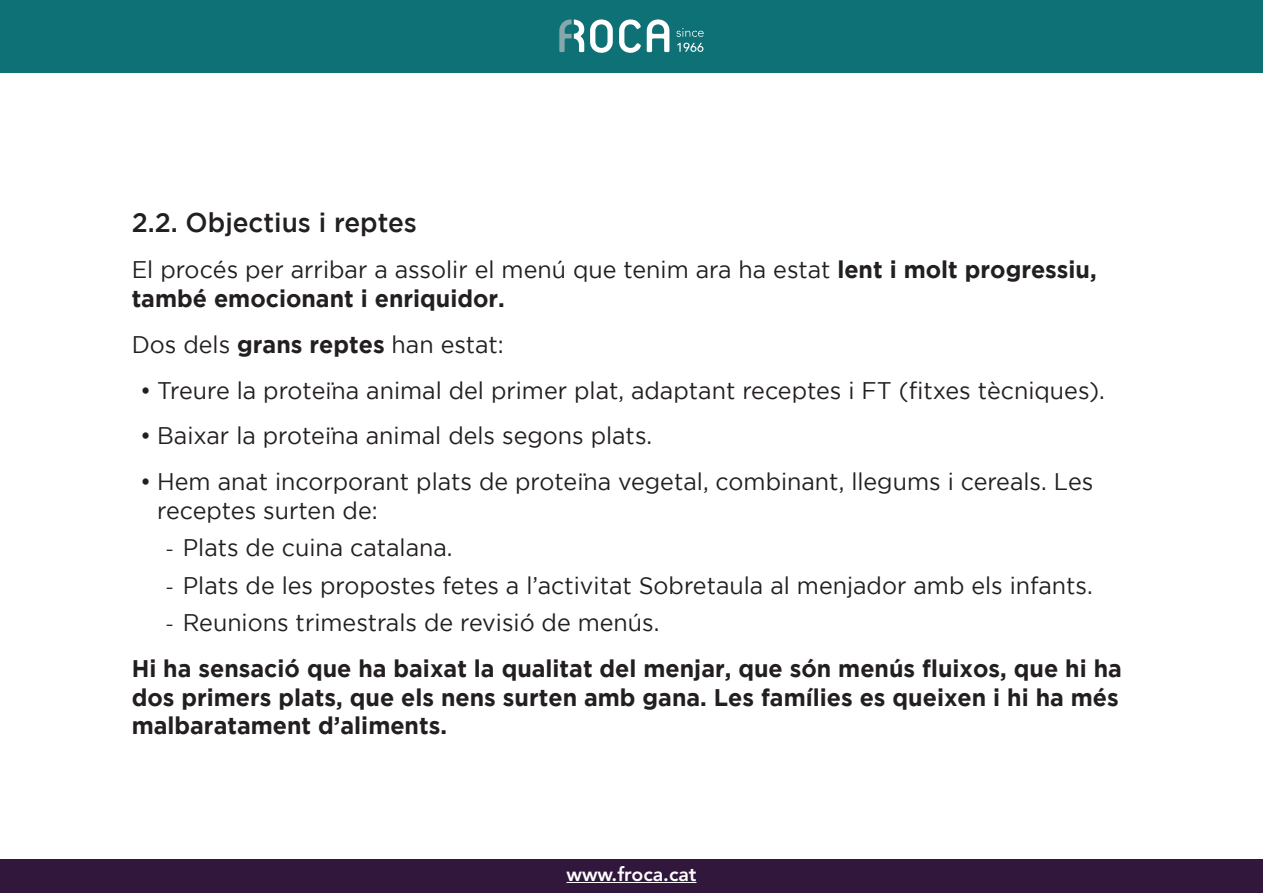
<style>
.page{position:relative;width:1263px;height:893px;background:#fff}
.page>*{position:absolute;margin:0;border:0;box-sizing:border-box;transform-origin:0 0}
.t1{font:500 27px "Gotham";color:#231f20}
.t2{font:24px/28.8px "Gotham";color:#231f20}
.t3{font:700 24px/28.8px "Gotham";color:#231f20}
.t4{font:800 19.5px "Avenir LT Std";color:#fff}
.s1{font-weight:700}
.s2{font-family:"Avenir LT Std";font-weight:300}
</style>
<div class="page">
<div style="left:0;top:0;width:1263px;height:72px;background:#0d7176"></div>
<svg style="left:559px;top:19px;width:25px;height:33px"></svg>
<svg style="left:590px;top:19px;width:23px;height:34px"></svg>
<svg style="left:619px;top:19px;width:22px;height:34px"></svg>
<svg style="left:647px;top:19px;width:22px;height:33px"></svg>
<svg style="left:676px;top:28px;width:28px;height:9px"></svg>
<svg style="left:677px;top:43px;width:26px;height:9px"></svg>
<div style="left:0;top:859px;width:1263px;height:34px;background:#32173c"></div>
<hr style="left:566px;top:882px;width:130px;height:1px;background:#fff">
<p class="t1" style="left:132px;top:207px;width:287px">2.2. Objectius i reptes</p>
<p class="t2" style="left:132px;top:255px;width:966px">El procés per arribar a assolir el menú que tenim ara ha estat <span class="s1">lent i molt progressiu, també emocionant i enriquidor.</span></p>
<p class="t2" style="left:132px;top:329px;width:374px">Dos dels <span class="s1">grans reptes</span> han estat:</p>
<p class="t2" style="left:140px;top:375px;width:966px">• Treure la proteïna animal del primer plat, adaptant receptes i FT (fitxes tècniques).</p>
<p class="t2" style="left:140px;top:421px;width:514px">• Baixar la proteïna animal dels segons plats.</p>
<p class="t2" style="left:157px;top:467px;width:938px;text-indent:-17px">• Hem anat incorporant plats de proteïna vegetal, combinant, llegums i cereals. Les receptes surten de:</p>
<p class="t2" style="left:166px;top:533px;width:288px"><span class="s2">-</span> Plats de cuina catalana.</p>
<p class="t2" style="left:166px;top:570px;width:928px"><span class="s2">-</span> Plats de les propostes fetes a l’activitat Sobretaula al menjador amb els infants.</p>
<p class="t2" style="left:166px;top:608px;width:495px"><span class="s2">-</span> Reunions trimestrals de revisió de menús.</p>
<p class="t3" style="left:132px;top:653px;width:992px">Hi ha sensació que ha baixat la qualitat del menjar, que són menús fluixos, que hi ha dos primers plats, que els nens surten amb gana. Les famílies es queixen i hi ha més malbaratament d’aliments.</p>
<p class="t4" style="left:566px;top:862px;width:131px">www.froca.cat</p>
</div>
